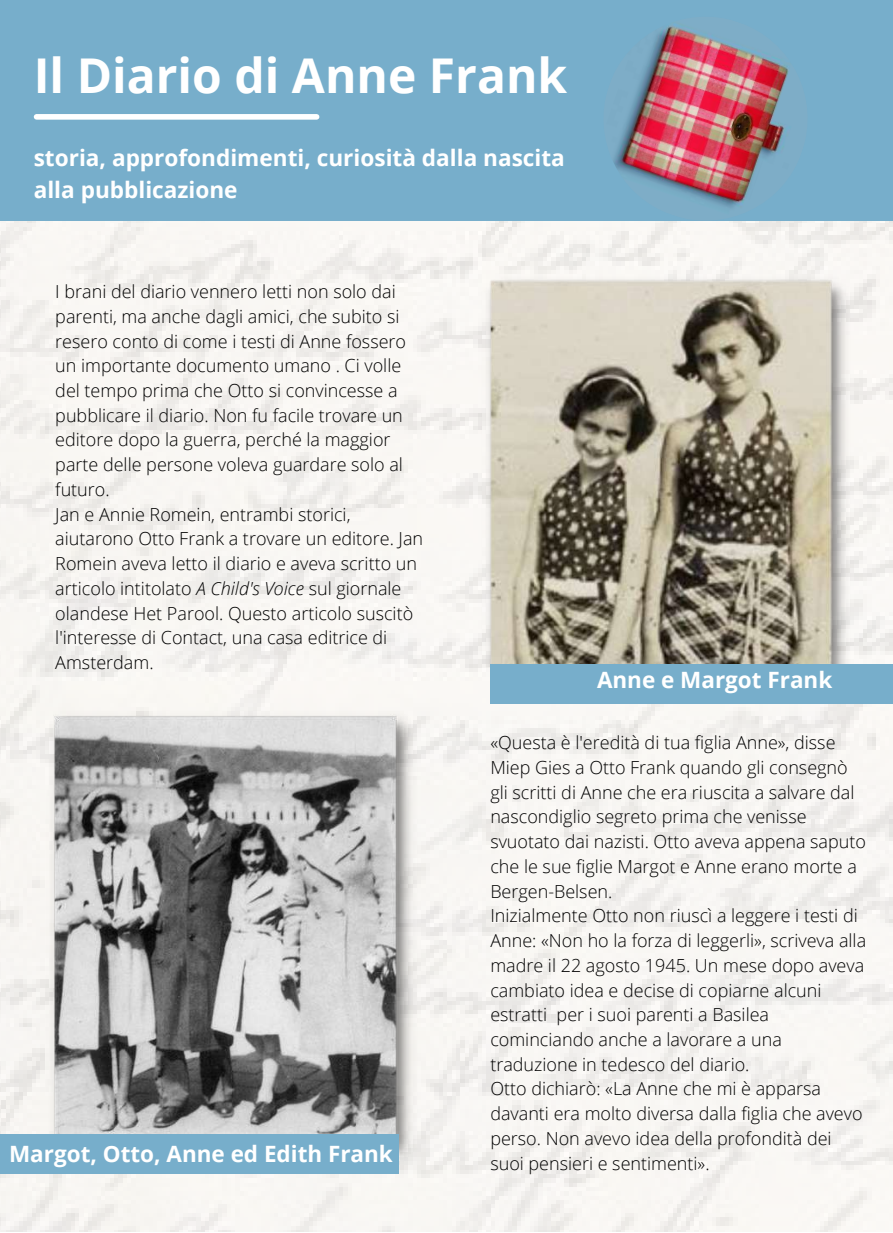
<style>
.page{position:relative;width:893px;height:1233px;background:#fff}
.page>*{position:absolute;margin:0;border:0;box-sizing:border-box;transform-origin:0 0}
.t1{font:700 48px "Open Sans";color:#fff}
.t2{font:700 22.65px/31.5px "Open Sans";color:#fff}
.t3{font:700 22.5px "Open Sans";color:#fff}
.t4{font:300 18px/24.8px "Open Sans";color:#000}
.s1{font-style:italic}
</style>
<div class="page">
<img style="left:0;top:221px;width:892px;height:1011px">
<div style="left:0;top:0;width:892px;height:221px;background:#77aecb"></div>
<img style="left:590px;top:23px;width:230px;height:210px">
<div style="left:37px;top:114px;width:279px;height:6px;background:#fff"></div>
<img style="left:482px;top:273px;width:368px;height:394px">
<img style="left:47px;top:707px;width:371px;height:461px">
<div style="left:0;top:1135px;width:398px;height:39px;background:#77aecb"></div>
<div style="left:490px;top:664px;width:402px;height:39px;background:#77aecb"></div>
<h1 class="t1" style="left:34px;top:41px;width:535px">Il Diario di Anne Frank</h1>
<p class="t2" style="left:34px;top:142px;width:532px">storia, approfondimenti, curiosità dalla nascita alla pubblicazione</p>
<p class="t4" style="left:55px;top:279px;width:369px">I brani del diario vennero letti non solo dai parenti, ma anche dagli amici, che subito si resero conto di come i testi di Anne fossero un importante documento umano . Ci volle del tempo prima che Otto si convincesse a pubblicare il diario. Non fu facile trovare un editore dopo la guerra, perché la maggior parte delle persone voleva guardare solo al futuro.<br>Jan e Annie Romein, entrambi storici, aiutarono Otto Frank a trovare un editore. Jan Romein aveva letto il diario e aveva scritto un articolo intitolato <span class="s1">A Child's Voice</span> sul giornale olandese Het Parool. Questo articolo suscitò l'interesse di Contact, una casa editrice di Amsterdam.</p>
<p class="t3" style="left:597px;top:664px;width:237px">Anne e Margot Frank</p>
<p class="t3" style="left:9px;top:1138px;width:385px">Margot, Otto, Anne ed Edith Frank</p>
<p class="t4" style="left:490px;top:730px;width:377px">«Questa è l'eredità di tua figlia Anne», disse Miep Gies a Otto Frank quando gli consegnò gli scritti di Anne che era riuscita a salvare dal nascondiglio segreto prima che venisse svuotato dai nazisti. Otto aveva appena saputo che le sue figlie Margot e Anne erano morte a Bergen-Belsen.<br>Inizialmente Otto non riuscì a leggere i testi di Anne: «Non ho la forza di leggerli», scriveva alla madre il 22 agosto 1945. Un mese dopo aveva cambiato idea e decise di copiarne alcuni estratti per i suoi parenti a Basilea cominciando anche a lavorare a una traduzione in tedesco del diario.<br>Otto dichiarò: «La Anne che mi è apparsa davanti era molto diversa dalla figlia che avevo perso. Non avevo idea della profondità dei suoi pensieri e sentimenti».</p>
</div>
